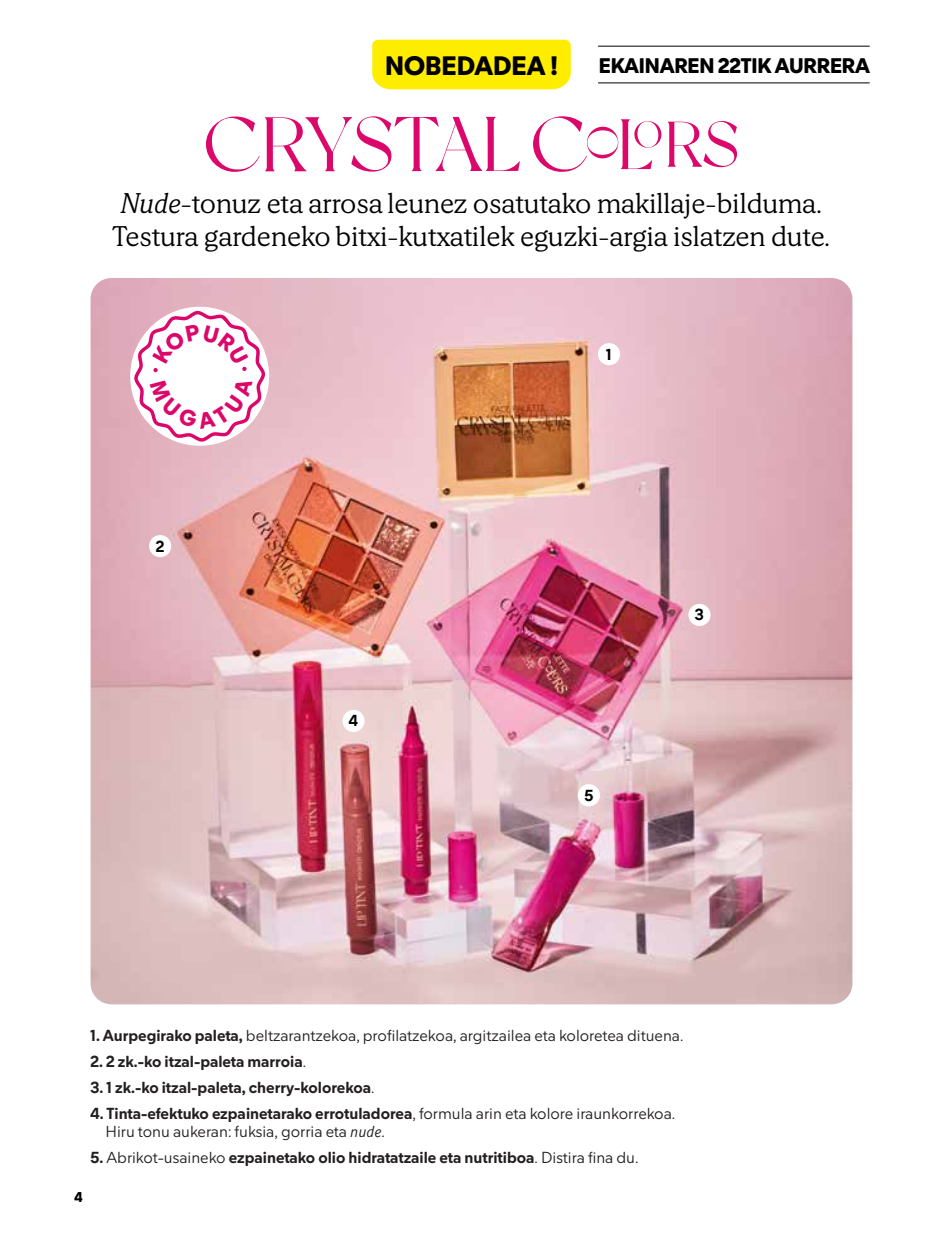
<style>
.page{position:relative;width:943px;height:1241px;background:#fff}
.page>*{position:absolute;margin:0;border:0;box-sizing:border-box;transform-origin:0 0}
.t1{font:300 28px/33.2px "Mercadona Serif";color:#000}
.t2{font:800 26.25px "Mercadona Sans";letter-spacing:-.005em;color:#000}
.t3{font:800 20.82px "Mercadona Sans";letter-spacing:-.01em;color:#000}
.t4{font:300 15.75px/17.5px "Mercadona Sans";color:#231f20}
.t5{font:700 15.75px "Mercadona Sans";color:#231f20}
.t6{font:700 15.75px "Mercadona Sans";color:#000}
.t7{font:800 14px "Mercadona Sans";color:#000}
.s1{font-style:italic}
.s2{font-weight:700}
.s3{font-weight:300}
</style>
<div class="page">
<img style="left:91px;top:278px;width:761px;height:726px">
<div style="left:149px;top:535px;width:22px;height:22px;background:#fff;border-radius:50%"></div>
<div style="left:688px;top:603px;width:22px;height:23px;background:#fff;border-radius:50%"></div>
<div style="left:342px;top:709px;width:22px;height:23px;background:#fff;border-radius:50%"></div>
<div style="left:577px;top:784px;width:23px;height:22px;background:#fff;border-radius:50%"></div>
<div style="left:598px;top:343px;width:22px;height:22px;background:#fff;border-radius:50%"></div>
<svg style="left:206px;top:116px;width:314px;height:56px"></svg>
<svg style="left:533px;top:116px;width:204px;height:56px"></svg>
<hr style="left:598px;top:46px;width:271px;height:1px;background:#000">
<hr style="left:598px;top:82px;width:271px;height:1px;background:#000">
<div style="left:372px;top:40px;width:198px;height:49px;background:#ffed00"></div>
<svg style="left:129px;top:305px;width:141px;height:142px"></svg>
<h2 class="t2" style="left:385px;top:46px;width:174px">NOBEDADEA !</h2>
<h3 class="t3" style="left:598px;top:50px;width:273px">EKAINAREN 22TIK AURRERA</h3>
<h1 class="t1" style="left:113px;top:184px;width:719px"><span class="s1">Nude</span>-tonuz eta arrosa leunez osatutako makillaje-bilduma.<br>Testura gardeneko bitxi-kutxatilek eguzki-argia islatzen dute.</h1>
<p class="t6" style="left:156px;top:534px;width:10px">2</p>
<p class="t6" style="left:349px;top:709px;width:11px">4</p>
<p class="t6" style="left:606px;top:343px;width:7px">1</p>
<p class="t6" style="left:584px;top:783px;width:10px">5</p>
<p class="t6" style="left:695px;top:603px;width:11px">3</p>
<p class="t4" style="left:91px;top:1026px;width:594px"><span class="s2">1. Aurpegirako paleta,</span> beltzarantzekoa, profilatzekoa, argitzailea eta koloretea dituena.</p>
<p class="t5" style="left:91px;top:1050px;width:217px">2. 2 zk.-ko itzal-paleta marroia<span class="s3">.</span></p>
<p class="t5" style="left:91px;top:1076px;width:285px">3. 1 zk.-ko itzal-paleta, cherry-kolorekoa<span class="s3">.</span></p>
<p class="t4" style="left:105px;top:1103px;width:571px;text-indent:-15px"><span class="s2">4. Tinta-efektuko ezpainetarako errotuladorea</span>, formula arin eta kolore iraunkorrekoa.<br>Hiru tonu aukeran: fuksia, gorria eta <span class="s1">nude</span>.</p>
<p class="t5" style="left:91px;top:1145px;width:549px">5. <span class="s3">Abrikot-usaineko</span> ezpainetako olio hidratatzaile eta nutritiboa<span class="s3">. Distira fina du.</span></p>
<p class="t7" style="left:74px;top:1186px;width:10px">4</p>
</div>
